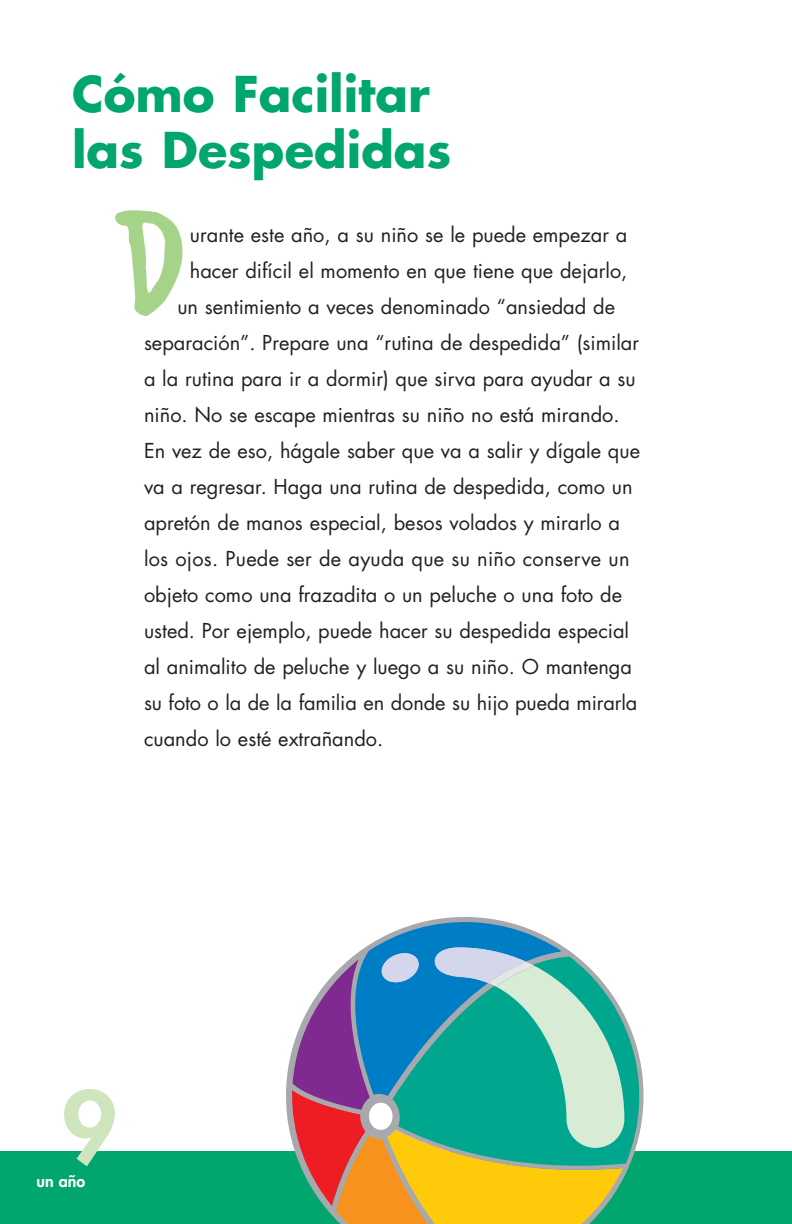
<style>
.page{position:relative;width:792px;height:1224px;background:#fff}
.page>*{position:absolute;margin:0;border:0;box-sizing:border-box;transform-origin:0 0}
.t1{font:800 96px "Futura";color:#cee5bd}
.t2{font:700 48px/56px "Futura";color:#00a66e}
.t3{font:20px "Futura";color:#231f20}
.t4{font:800 16px "Futura";color:#fff}
</style>
<div class="page">
<div style="left:0;top:1152px;width:792px;height:72px;background:#00a66e"></div>
<img style="left:114px;top:210px;width:69px;height:106px">
<svg style="left:282px;top:917px;width:365px;height:260px"></svg>
<svg style="left:290px;top:947px;width:334px;height:277px;background:#7da48a"></svg>
<h2 class="t2" style="left:72px;top:70px;width:381px">Cómo Facilitar las Despedidas</h2>
<p class="t3" style="left:190px;top:226px;width:439px">urante este año, a su niño se le puede empezar a</p>
<p class="t3" style="left:190px;top:262px;width:439px">hacer difícil el momento en que tiene que dejarlo,</p>
<p class="t3" style="left:177px;top:298px;width:439px">un sentimiento a veces denominado “ansiedad de</p>
<p class="t3" style="left:144px;top:334px;width:497px">separación”. Prepare una “rutina de despedida” (similar</p>
<p class="t3" style="left:144px;top:370px;width:493px">a la rutina para ir a dormir) que sirva para ayudar a su</p>
<p class="t3" style="left:144px;top:406px;width:477px">niño. No se escape mientras su niño no está mirando.</p>
<p class="t3" style="left:144px;top:442px;width:498px">En vez de eso, hágale saber que va a salir y dígale que</p>
<p class="t3" style="left:144px;top:478px;width:490px">va a regresar. Haga una rutina de despedida, como un</p>
<p class="t3" style="left:144px;top:514px;width:478px">apretón de manos especial, besos volados y mirarlo a</p>
<p class="t3" style="left:144px;top:550px;width:487px">los ojos. Puede ser de ayuda que su niño conserve un</p>
<p class="t3" style="left:144px;top:586px;width:480px">objeto como una frazadita o un peluche o una foto de</p>
<p class="t3" style="left:144px;top:622px;width:487px">usted. Por ejemplo, puede hacer su despedida especial</p>
<p class="t3" style="left:144px;top:658px;width:490px">al animalito de peluche y luego a su niño. O mantenga</p>
<p class="t3" style="left:144px;top:694px;width:495px">su foto o la de la familia en donde su hijo pueda mirarla</p>
<p class="t3" style="left:144px;top:730px;width:241px">cuando lo esté extrañando.</p>
<h1 class="t1" style="left:62px;top:1082px;width:57px">9</h1>
<p class="t4" style="left:36px;top:1174px;width:50px">un año</p>
</div>
